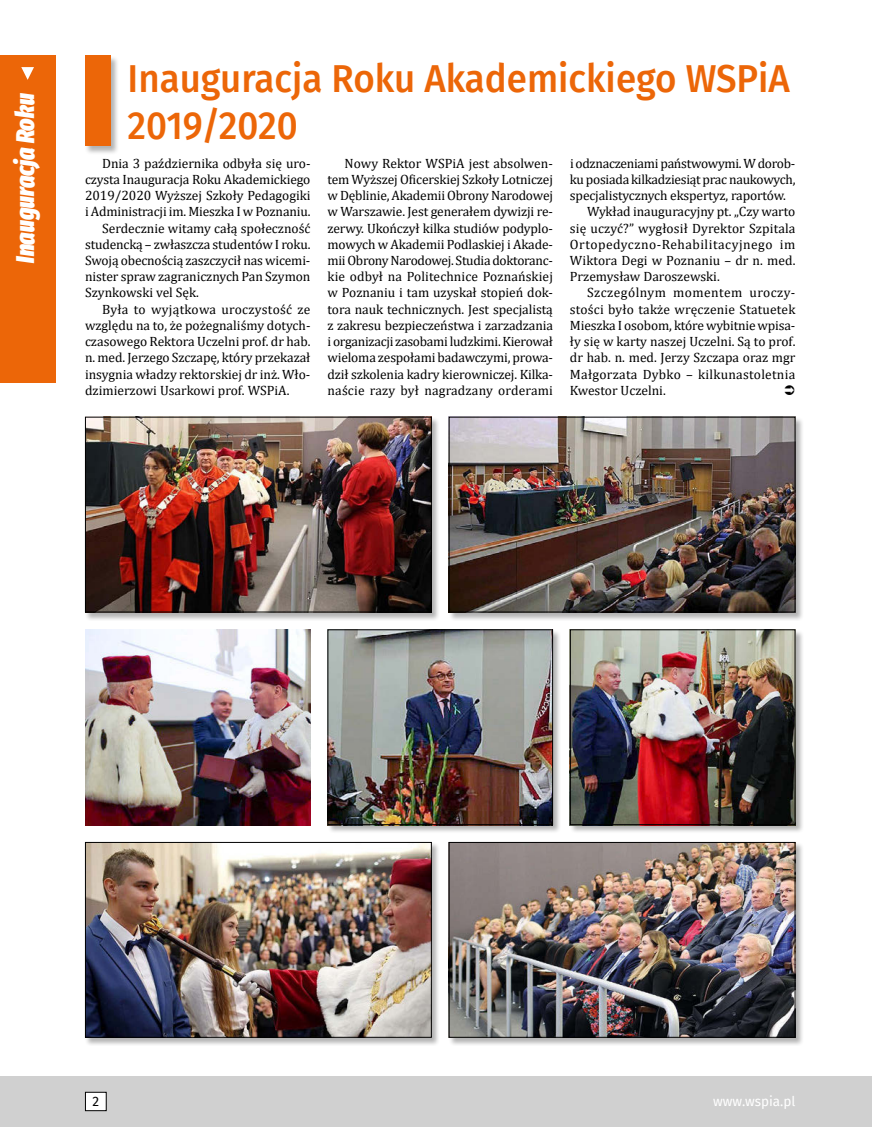
<style>
.page{position:relative;width:872px;height:1127px;background:#fff}
.page>*{position:absolute;margin:0;border:0;box-sizing:border-box;transform-origin:0 0}
.t1{font:500 39px/46.8px "Fira Sans";color:#ec6608;scale:.94 1}
.t2{font:italic 900 extra-condensed 25.5px "Fira Sans";letter-spacing:-.01em;color:#fff}
.t3{font:13.5px/16.2px "Cambria";color:#000;text-align:justify}
.t4{font:13.5px "Cambria";letter-spacing:-.02em;color:#000}
.t5{font:13.5px "Cambria";letter-spacing:.02em;color:#000}
.t6{font:13.5px "Cambria";letter-spacing:.035em;color:#000}
.t7{font:13.5px "Fira Sans";color:#fff}
.t8{font:13.5px "Fira Sans";color:#000}
</style>
<div class="page">
<div style="left:327px;top:629px;width:234px;height:205px;background:#000;opacity:.3"></div>
<img style="left:329px;top:631px;width:222px;height:192px">
<div style="left:327px;top:629px;width:226px;height:196px;border:1px solid #000"></div>
<div style="left:448px;top:416px;width:356px;height:205px;background:#000;opacity:.3"></div>
<img style="left:451px;top:419px;width:342px;height:191px">
<div style="left:449px;top:417px;width:346px;height:195px;border:1px solid #000"></div>
<div style="left:85px;top:416px;width:355px;height:205px;background:#000;opacity:.3"></div>
<img style="left:87px;top:419px;width:343px;height:191px">
<div style="left:85px;top:417px;width:347px;height:195px;border:1px solid #000"></div>
<div style="left:85px;top:841px;width:355px;height:205px;background:#000;opacity:.3"></div>
<img style="left:87px;top:844px;width:343px;height:191px">
<div style="left:85px;top:842px;width:347px;height:195px;border:1px solid #000"></div>
<div style="left:448px;top:841px;width:356px;height:205px;background:#000;opacity:.3"></div>
<img style="left:451px;top:844px;width:342px;height:191px">
<div style="left:449px;top:842px;width:346px;height:195px;border:1px solid #000"></div>
<img style="left:85px;top:629px;width:225px;height:196px">
<div style="left:569px;top:629px;width:235px;height:205px;background:#000;opacity:.3"></div>
<img style="left:572px;top:631px;width:221px;height:192px">
<div style="left:570px;top:629px;width:225px;height:196px;border:1px solid #000"></div>
<div style="left:0;top:1076px;width:872px;height:51px;background:#d0d0d0"></div>
<div style="left:85px;top:1092px;width:21px;height:18px;background:#fff"></div>
<div style="left:85px;top:1092px;width:22px;height:19px;border:1px solid #000"></div>
<div style="left:0;top:55px;width:55px;height:328px;background:#ec6608"></div>
<svg style="left:21px;top:67px;width:13px;height:13px"></svg>
<div style="left:85px;top:55px;width:34px;height:100px;background:#000;opacity:.3"></div>
<div style="left:85px;top:55px;width:26px;height:91px;background:#ec6608"></div>
<h2 class="t2" style="left:3px;top:179px;width:88px;rotate:-90deg">Dział ???</h2>
<h2 class="t2" style="left:3px;top:263px;width:171px;rotate:-90deg">Inauguracja Roku</h2>
<h1 class="t1" style="left:128px;top:53px;width:706px">Inauguracja Roku Akademickiego WSPiA<br>2019/2020</h1>
<p class="t3" style="left:102px;top:155px;width:210px">Dnia 3 października odbyła się uro-</p>
<p class="t3" style="left:85px;top:171px;width:227px">czysta Inauguracja Roku Akademickiego</p>
<p class="t3" style="left:85px;top:187px;width:227px">2019/2020 Wyższej Szkoły Pedagogiki</p>
<p class="t3" style="left:85px;top:204px;width:227px">i Administracji im. Mieszka I w Poznaniu.</p>
<p class="t3" style="left:102px;top:220px;width:210px">Serdecznie witamy całą społeczność</p>
<p class="t3" style="left:85px;top:236px;width:227px">studencką – zwłaszcza studentów I roku.</p>
<p class="t3" style="left:85px;top:252px;width:227px">Swoją obecnością zaszczycił nas wicemi-</p>
<p class="t3" style="left:85px;top:268px;width:227px">nister spraw zagranicznych Pan Szymon</p>
<p class="t3" style="left:85px;top:285px;width:115px">Szynkowski vel Sęk.</p>
<p class="t5" style="left:102px;top:301px;width:210px">Była to wyjątkowa uroczystość ze</p>
<p class="t3" style="left:85px;top:317px;width:227px">względu na to, że pożegnaliśmy dotych-</p>
<p class="t3" style="left:85px;top:333px;width:227px">czasowego Rektora Uczelni prof. dr hab.</p>
<p class="t3" style="left:85px;top:349px;width:227px">n. med. Jerzego Szczapę, który przekazał</p>
<p class="t3" style="left:85px;top:366px;width:227px">insygnia władzy rektorskiej dr inż. Wło-</p>
<p class="t3" style="left:85px;top:382px;width:206px">dzimierzowi Usarkowi prof. WSPiA.</p>
<p class="t3" style="left:327px;top:155px;width:227px;text-indent:17px">Nowy Rektor WSPiA jest absolwen&shy;tem Wyższej Oficerskiej Szkoły Lotniczej w Dęblinie, Akademii Obrony Narodowej w Warszawie. Jest generałem dywizji re&shy;zerwy. Ukończył kilka studiów podyplo&shy;mowych w Akademii Podlaskiej i Akade&shy;mii Obrony Narodowej. Studia doktoranc&shy;kie odbył na Politechnice Poznańskiej w Poznaniu i tam uzyskał stopień dok&shy;tora nauk technicznych. Jest specjalistą z zakresu bezpieczeństwa i zarzadzania i organizacji zasobami ludzkimi. Kierował wieloma zespołami badawczymi, prowa&shy;dził szkolenia kadry kierowniczej. Kilka&shy;naście razy był nagradzany orderami</p>
<p class="t4" style="left:570px;top:155px;width:227px">i odznaczeniami państwowymi. Wdorob-</p>
<p class="t4" style="left:570px;top:171px;width:227px">ku posiada kilkadziesiąt prac naukowych,</p>
<p class="t3" style="left:570px;top:187px;width:217px">specjalistycznych ekspertyz, raportów.</p>
<p class="t3" style="left:587px;top:204px;width:210px">Wykład inauguracyjny pt. „Czy warto</p>
<p class="t3" style="left:570px;top:220px;width:227px">się uczyć?” wygłosił Dyrektor Szpitala</p>
<p class="t6" style="left:570px;top:236px;width:227px">Ortopedyczno-Rehabilitacyjnego im</p>
<p class="t3" style="left:570px;top:252px;width:227px">Wiktora Degi w Poznaniu – dr n. med.</p>
<p class="t3" style="left:570px;top:268px;width:151px">Przemysław Daroszewski.</p>
<p class="t6" style="left:587px;top:285px;width:210px">Szczególnym momentem uroczy-</p>
<p class="t3" style="left:570px;top:301px;width:227px">stości było także wręczenie Statuetek</p>
<p class="t3" style="left:570px;top:317px;width:227px">Mieszka I osobom, które wybitnie wpisa-</p>
<p class="t3" style="left:570px;top:333px;width:227px">ły się w karty naszej Uczelni. Są to prof.</p>
<p class="t3" style="left:570px;top:349px;width:227px">dr hab. n. med. Jerzy Szczapa oraz mgr</p>
<p class="t5" style="left:570px;top:366px;width:227px">Małgorzata Dybko – kilkunastoletnia</p>
<p class="t3" style="left:570px;top:382px;width:97px">Kwestor Uczelni.</p>
<p class="t8" style="left:92px;top:1091px;width:8px">2</p>
<p class="t7" style="left:713px;top:1090px;width:84px">www.wspia.pl</p>
</div>
